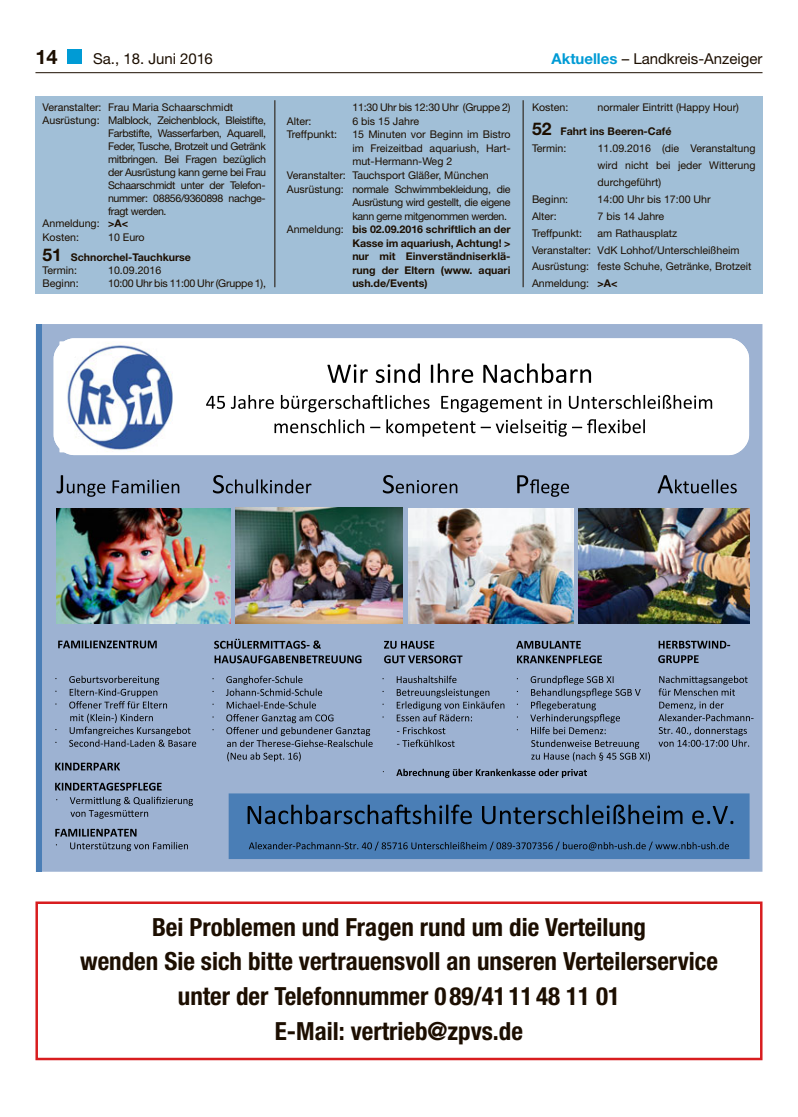
<style>
.page{position:relative;width:798px;height:1117px;background:#fff}
.page>*{position:absolute;margin:0;border:0;box-sizing:border-box;transform-origin:0 0}
.t1{font:700 condensed 25px/34.6px "Helvetica Neue";color:#1c0e00;text-align:center}
.t2{font:700 20px "Helvetica Neue";color:#1c0e00}
.t3{font:15px "Helvetica Neue";color:#1c0e00}
.t4{font:10.62px/16.8px "Helvetica Neue";color:#1c0e00;text-align:justify}
.t5{font:10.62px "Helvetica Neue";letter-spacing:-.035em;color:#1c0e00}
.t6{font:700 10.62px/20.2px "Helvetica Neue";color:#1c0e00}
.t7{font:10.62px "Helvetica Neue";letter-spacing:-.02em;color:#1c0e00}
.s1{font-weight:700;color:#009bd5}
.s2{font-weight:700}
.s3{font-size:17.5px}
.s4{font-weight:400}
</style>
<div class="page">
<div style="left:68px;top:50px;width:14px;height:14px;background:#009bd5"></div>
<hr style="left:35px;top:72px;width:727px;height:1px;background:#1c0e00">
<div style="left:35px;top:96px;width:727px;height:197px;background:#a1bfd7"></div>
<hr style="left:274px;top:100px;width:1px;height:187px;background:#1c0e00">
<hr style="left:522px;top:100px;width:1px;height:187px;background:#1c0e00">
<div style="left:42px;top:324px;width:720px;height:546px;background:#9db2d2"></div>
<svg style="left:35px;top:324px;width:7px;height:546px;background:#628fbf"></svg>
<svg style="left:54px;top:338px;width:694px;height:117px"></svg>
<svg style="left:327px;top:363px;width:264px;height:20px"></svg>
<svg style="left:206px;top:395px;width:506px;height:17px"></svg>
<svg style="left:274px;top:419px;width:370px;height:17px"></svg>
<img style="left:60px;top:341px;width:9px;height:111px">
<svg style="left:657px;top:475px;width:79px;height:18px"></svg>
<svg style="left:56px;top:475px;width:123px;height:21px;background:#7f90ab"></svg>
<svg style="left:213px;top:475px;width:98px;height:18px;background:#7888a1"></svg>
<svg style="left:382px;top:475px;width:75px;height:18px"></svg>
<svg style="left:517px;top:475px;width:52px;height:21px"></svg>
<svg style="left:58px;top:640px;width:99px;height:8px"></svg>
<svg style="left:69px;top:675px;width:127px;height:71px;background:#889ab6"></svg>
<svg style="left:55px;top:762px;width:65px;height:8px"></svg>
<svg style="left:55px;top:782px;width:107px;height:8px"></svg>
<svg style="left:70px;top:796px;width:123px;height:22px;background:#8597b2"></svg>
<svg style="left:214px;top:638px;width:107px;height:10px"></svg>
<svg style="left:214px;top:655px;width:147px;height:8px"></svg>
<svg style="left:226px;top:675px;width:96px;height:20px;background:#8294af"></svg>
<svg style="left:226px;top:701px;width:146px;height:45px;background:#8698b4"></svg>
<svg style="left:227px;top:752px;width:73px;height:9px"></svg>
<svg style="left:384px;top:640px;width:50px;height:8px"></svg>
<svg style="left:384px;top:655px;width:78px;height:8px"></svg>
<svg style="left:516px;top:640px;width:64px;height:8px"></svg>
<svg style="left:517px;top:655px;width:84px;height:8px"></svg>
<svg style="left:228px;top:793px;width:521px;height:65px;background:#4271a3"></svg>
<svg style="left:396px;top:675px;width:108px;height:71px;background:#8a9db9"></svg>
<svg style="left:530px;top:675px;width:119px;height:86px;background:#879ab5"></svg>
<svg style="left:396px;top:768px;width:190px;height:9px;background:#6d7b92"></svg>
<svg style="left:55px;top:828px;width:133px;height:22px;background:#8091ab"></svg>
<svg style="left:658px;top:640px;width:71px;height:8px"></svg>
<svg style="left:658px;top:655px;width:40px;height:8px"></svg>
<svg style="left:658px;top:675px;width:89px;height:20px;background:#8091ab"></svg>
<svg style="left:658px;top:701px;width:95px;height:45px;background:#8698b3"></svg>
<img style="left:408px;top:508px;width:165px;height:115px">
<img style="left:235px;top:507px;width:168px;height:116px">
<img style="left:578px;top:508px;width:171px;height:115px">
<img style="left:56px;top:508px;width:174px;height:115px">
<div style="left:35px;top:901px;width:727px;height:158px;border:2px solid #d81d1f"></div>
<h2 class="t2" style="left:35px;top:50px;width:24px">14</h2>
<h3 class="t3" style="left:93px;top:53px;width:121px">Sa., 18. Juni 2016</h3>
<h3 class="t3" style="left:551px;top:53px;width:212px"><span class="s1">Aktuelles</span> – Landkreis-Anzeiger</h3>
<p class="t4" style="left:43px;top:100px;width:192px">Veranstalter: Frau Maria Schaarschmidt</p>
<p class="t5" style="left:43px;top:116px;width:225px">Ausrüstung: Malblock, Zeichenblock, Bleistifte,</p>
<p class="t5" style="left:108px;top:129px;width:159px">Farbstifte, Wasserfarben, Aquarell,</p>
<p class="t5" style="left:108px;top:142px;width:159px">Feder, Tusche, Brotzeit und Getränk</p>
<p class="t5" style="left:108px;top:155px;width:159px">mitbringen. Bei Fragen bezüglich</p>
<p class="t5" style="left:108px;top:168px;width:159px">der Ausrüstung kann gerne bei Frau</p>
<p class="t5" style="left:108px;top:181px;width:159px">Schaarschmidt unter der Telefon-</p>
<p class="t5" style="left:108px;top:194px;width:159px">nummer: 08856/9360898 nachge-</p>
<p class="t5" style="left:108px;top:207px;width:60px">fragt werden.</p>
<p class="t4" style="left:43px;top:216px;width:87px">Anmeldung: <span class="s2">&gt;A&lt;</span></p>
<p class="t4" style="left:43px;top:229px;width:38px">Kosten:</p>
<p class="t4" style="left:531px;top:100px;width:38px">Kosten:</p>
<p class="t4" style="left:597px;top:100px;width:143px">normaler Eintritt (Happy Hour)</p>
<p class="t6" style="left:531px;top:124px;width:141px;line-height:16.9px"><span class="s3">52</span> Fahrt ins Beeren-Café<br><span class="s4">Termin:</span></p>
<p class="t7" style="left:352px;top:104px;width:160px">11:30 Uhr bis 12:30 Uhr (Gruppe 2)</p>
<p class="t4" style="left:287px;top:114px;width:26px">Alter:</p>
<p class="t4" style="left:352px;top:114px;width:68px">6 bis 15 Jahre</p>
<p class="t4" style="left:287px;top:127px;width:52px">Treffpunkt:</p>
<p class="t4" style="left:352px;top:127px;width:160px">15 Minuten vor Beginn im Bistro</p>
<p class="t4" style="left:352px;top:141px;width:160px">im Freizeitbad aquariush, Hart-</p>
<p class="t4" style="left:352px;top:154px;width:101px">mut-Hermann-Weg 2</p>
<p class="t4" style="left:287px;top:168px;width:203px">Veranstalter: Tauchsport Gläßer, München</p>
<p class="t5" style="left:287px;top:185px;width:225px">Ausrüstung: normale Schwimmbekleidung, die</p>
<p class="t5" style="left:352px;top:198px;width:160px">Ausrüstung wird gestellt, die eigene</p>
<p class="t5" style="left:352px;top:212px;width:156px">kann gerne mitgenommen werden.</p>
<p class="t6" style="left:287px;top:220px;width:225px"><span class="s4">Anmeldung:</span> bis 02.09.2016 schriftlich an der</p>
<p class="t6" style="left:352px;top:234px;width:160px">Kasse im aquariush, Achtung! &gt;</p>
<p class="t6" style="left:352px;top:247px;width:160px">nur mit Einverständniserklä-</p>
<p class="t6" style="left:352px;top:261px;width:160px">rung der Eltern (www. aquari</p>
<p class="t6" style="left:352px;top:274px;width:77px">ush.de/Events)</p>
<p class="t4" style="left:597px;top:141px;width:159px">11.09.2016 (die Veranstaltung wird nicht bei jeder Witterung durchgeführt)</p>
<p class="t4" style="left:531px;top:192px;width:38px">Beginn:</p>
<p class="t4" style="left:597px;top:192px;width:115px">14:00 Uhr bis 17:00 Uhr</p>
<p class="t4" style="left:531px;top:209px;width:26px">Alter:</p>
<p class="t4" style="left:597px;top:209px;width:68px">7 bis 14 Jahre</p>
<p class="t4" style="left:531px;top:226px;width:52px">Treffpunkt:</p>
<p class="t4" style="left:531px;top:226px;width:221px;text-align:left;text-indent:66px">am Rathausplatz<br>Veranstalter: VdK Lohhof/Unterschleißheim<br>Ausrüstung: feste Schuhe, Getränke, Brotzeit<br>Anmeldung: <span class="s2">&gt;A&lt;</span></p>
<p class="t6" style="left:43px;top:227px;width:150px;text-indent:66px"><span class="s4">10 Euro<br></span><span class="s3">51</span> Schnorchel-Tauchkurse</p>
<p class="t4" style="left:43px;top:263px;width:36px">Termin:</p>
<p class="t4" style="left:108px;top:263px;width:55px">10.09.2016</p>
<p class="t4" style="left:43px;top:276px;width:38px">Beginn:</p>
<p class="t7" style="left:108px;top:279px;width:159px">10:00 Uhr bis 11:00 Uhr (Gruppe 1),</p>
<h1 class="t1" style="left:80px;top:911px;width:639px">Bei Problemen und Fragen rund um die Verteilung<br>wenden Sie sich bitte vertrauensvoll an unseren Verteilerservice unter der Telefonnummer 0 89/41 11 48 11 01<br>E-Mail: vertrieb@zpvs.de</h1>
</div>
